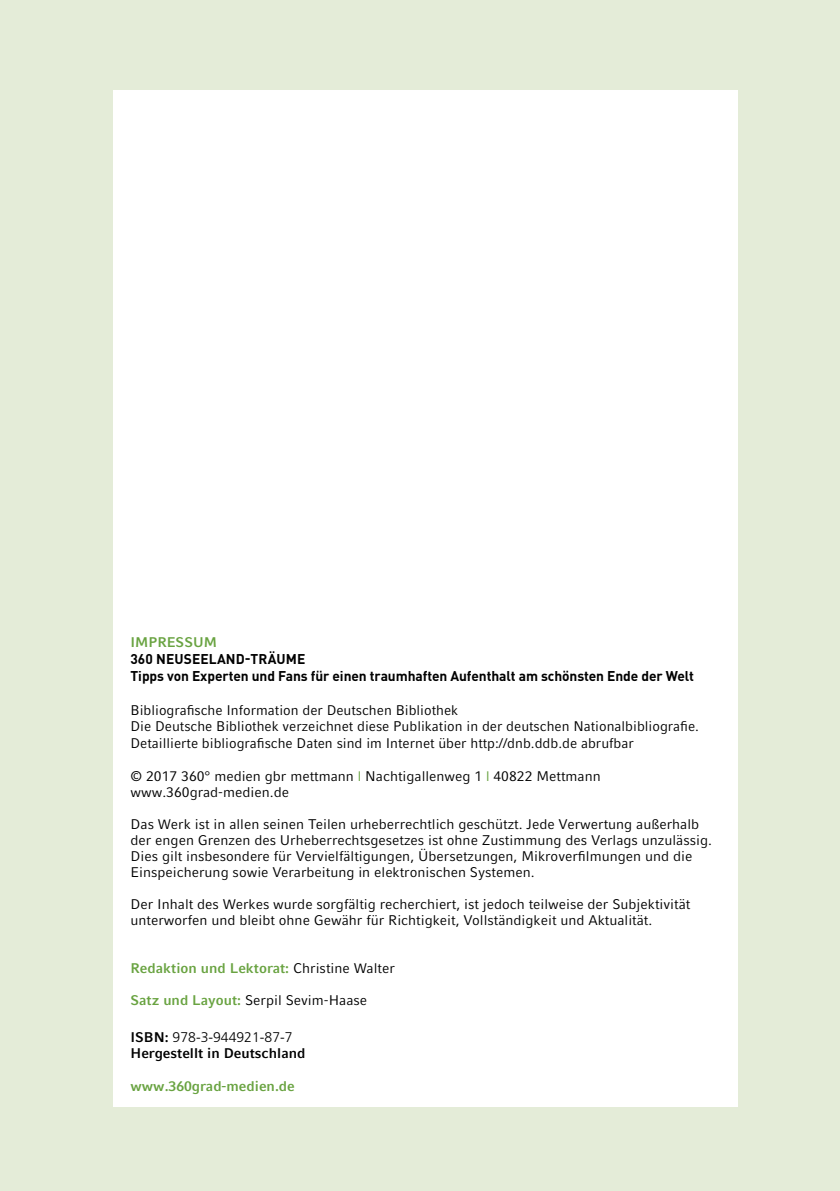
<style>
.page{position:relative;width:840px;height:1191px;background:#fff}
.page>*{position:absolute;margin:0;border:0;box-sizing:border-box;transform-origin:0 0}
.t1{font:14px/16px "Compatil Fact LT Pro";color:#000}
.t2{font:700 14px/16.8px "DINOT";letter-spacing:-.005em;color:#000}
.t3{font:700 14px "Compatil Fact LT Pro";color:#69a341}
.t4{font:700 14px "Compatil Fact LT Pro";color:#000}
.t5{font:300 14px "Frutiger LT";color:#000}
.s1{font-family:"Titillium";color:#69a341}
.s2{font-weight:400;color:#000}
.s3{font-weight:700;color:#69a341}
.s4{font-family:"Compatil Fact LT Pro";font-weight:700}
</style>
<div class="page">
<div style="left:0;top:0;width:839px;height:1191px;background:#e4ecd8"></div>
<div style="left:113px;top:90px;width:624px;height:1017px;background:#fff"></div>
<p class="t3" style="left:130px;top:634px;width:88px">IMPRESSUM</p>
<p class="t2" style="left:130px;top:650px;width:564px">360 NEUSEELAND-TRÄUME<br>Tipps von Experten und Fans für einen traumhaften Aufenthalt am schönsten Ende der Welt</p>
<p class="t1" style="left:130px;top:701px;width:569px;line-height:16.8px">Bibliografische Information der Deutschen Bibliothek<br>Die Deutsche Bibliothek verzeichnet diese Publikation in der deutschen Nationalbibliografie.<br>Detaillierte bibliografische Daten sind im Internet über http://dnb.ddb.de abrufbar</p>
<p class="t1" style="left:130px;top:768px;width:471px">© 2017 360° medien gbr mettmann <span class="s1">I</span> Nachtigallenweg 1 <span class="s1">I</span> 40822 Mettmann www.360grad-medien.de</p>
<p class="t1" style="left:130px;top:816px;width:582px">Das Werk ist in allen seinen Teilen urheberrechtlich geschützt. Jede Verwertung außerhalb der engen Grenzen des Urheberrechtsgesetzes ist ohne Zustimmung des Verlags unzulässig.<br>Dies gilt insbesondere für Vervielfältigungen, Übersetzungen, Mikroverfilmungen und die Einspeicherung sowie Verarbeitung in elektronischen Systemen.</p>
<p class="t1" style="left:130px;top:896px;width:561px">Der Inhalt des Werkes wurde sorgfältig recherchiert, ist jedoch teilweise der Subjektivität unterworfen und bleibt ohne Gewähr für Richtigkeit, Vollständigkeit und Aktualität.</p>
<p class="t3" style="left:130px;top:960px;width:266px">Redaktion und Lektorat: <span class="s2">Christine Walter</span></p>
<p class="t1" style="left:130px;top:992px;width:238px"><span class="s3">Satz und Layout:</span> Serpil Sevim-Haase</p>
<p class="t5" style="left:130px;top:1028px;width:163px"><span class="s4">ISBN:</span> 978-3-944921-87-7</p>
<p class="t4" style="left:130px;top:1044px;width:176px">Hergestellt in Deutschland</p>
<p class="t3" style="left:130px;top:1078px;width:166px">www.360grad-medien.de</p>
</div>
